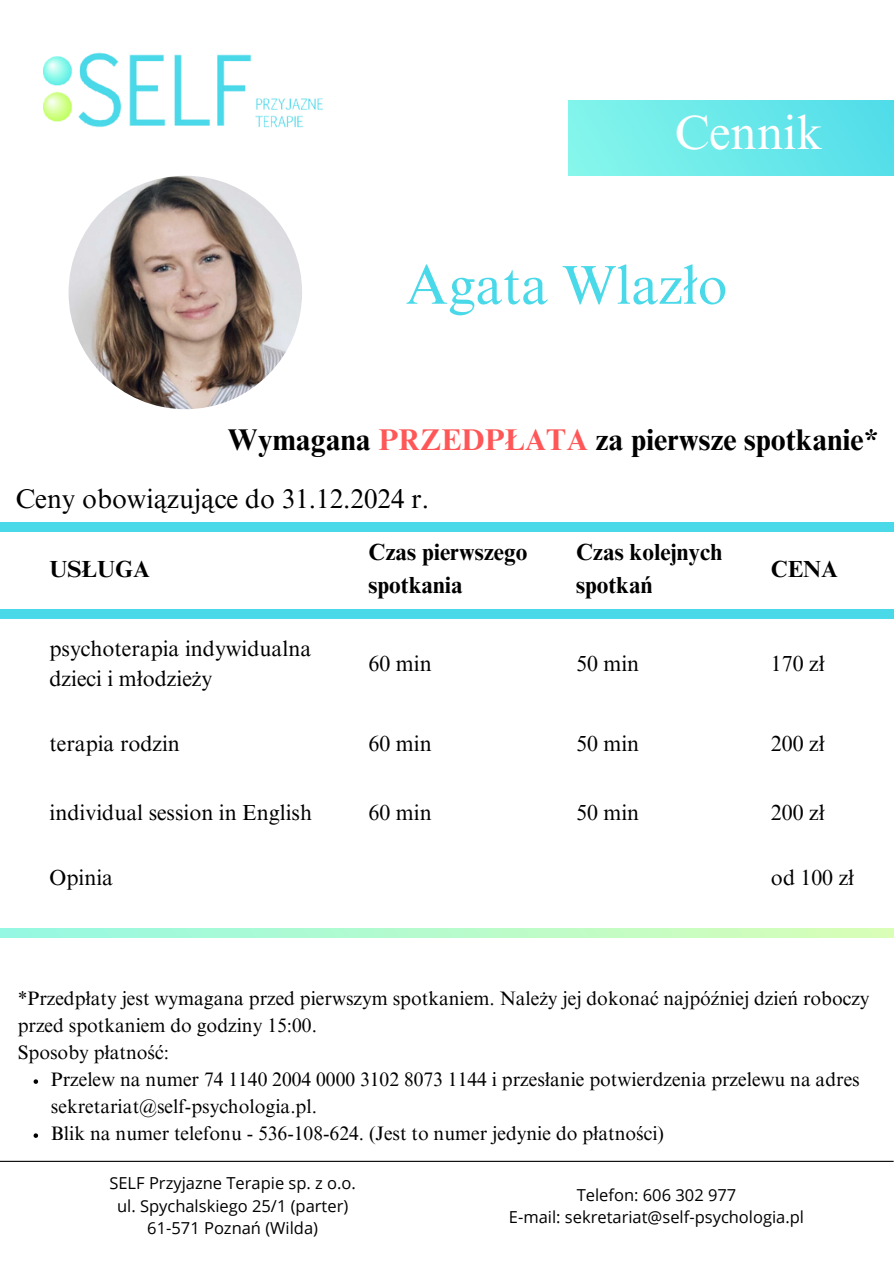
<style>
.page{position:relative;width:894px;height:1264px;background:#fff}
.page>*{position:absolute;margin:0;border:0;box-sizing:border-box;transform-origin:0 0}
.t1{font:54.75px "Times NRMT Pro";color:#4ad9e9}
.t2{font:48px "Times NRMT Pro";color:#fff}
.t3{font:700 30px "Times NRMT Pro";color:#000}
.t4{font:27px "Times NRMT Pro";color:#000}
.t5{font:700 23.25px/32.7px "Times NRMT Pro";color:#000}
.t6{font:21.75px/30.3px "Times NRMT Pro";color:#000}
.t7{font:19.5px/27px "Times NRMT Pro";color:#000}
.t8{font:16.5px "Open Sans";color:#000}
.s1{color:#ff5757}
</style>
<div class="page">
<img style="left:44px;top:52px;width:279px;height:76px">
<img style="left:69px;top:176px;width:233px;height:233px;border-radius:50%">
<div style="left:568px;top:100px;width:325px;height:76px;background:linear-gradient(to right,#85f6eb,#52dde9)"></div>
<div style="left:0;top:522px;width:893px;height:9px;background:#4ad9e9"></div>
<div style="left:0;top:609px;width:893px;height:9px;background:#4ad9e9"></div>
<svg style="left:0;top:928px;width:893px;height:9px;background:#b7fbcc"></svg>
<hr style="left:0;top:1160px;width:893px;height:1px;background:#000">
<svg style="left:34px;top:1079px;width:4px;height:4px"></svg>
<svg style="left:34px;top:1133px;width:4px;height:4px"></svg>
<p class="t2" style="left:674px;top:115px;width:149px">Cennik</p>
<p class="t1" style="left:405px;top:264px;width:323px">Agata Wlazło</p>
<p class="t3" style="left:228px;top:429px;width:652px">Wymagana <span class="s1">PRZEDPŁATA</span> za pierwsze spotkanie*</p>
<p class="t4" style="left:16px;top:489px;width:414px">Ceny obowiązujące do 31.12.2024 r.</p>
<p class="t5" style="left:50px;top:556px;width:102px">USŁUGA</p>
<h2 class="t5" style="left:368px;top:539px;width:160px">Czas pierwszego spotkania</h2>
<h1 class="t5" style="left:576px;top:539px;width:147px">Czas kolejnych spotkań</h1>
<h3 class="t5" style="left:770px;top:556px;width:68px">CENA</h3>
<h4 class="t6" style="left:50px;top:635px;width:263px">psychoterapia indywidualna dzieci i młodzieży</h4>
<p class="t6" style="left:368px;top:651px;width:65px">60 min</p>
<p class="t6" style="left:576px;top:651px;width:65px">50 min</p>
<p class="t6" style="left:770px;top:651px;width:55px">170 zł</p>
<p class="t6" style="left:50px;top:731px;width:132px">terapia rodzin</p>
<p class="t6" style="left:368px;top:731px;width:65px">60 min</p>
<p class="t6" style="left:576px;top:731px;width:65px">50 min</p>
<p class="t6" style="left:770px;top:731px;width:55px">200 zł</p>
<p class="t6" style="left:50px;top:800px;width:264px">individual session in English</p>
<p class="t6" style="left:368px;top:800px;width:65px">60 min</p>
<p class="t6" style="left:576px;top:800px;width:65px">50 min</p>
<p class="t6" style="left:770px;top:800px;width:55px">200 zł</p>
<p class="t6" style="left:50px;top:865px;width:65px">Opinia</p>
<p class="t6" style="left:770px;top:865px;width:85px">od 100 zł</p>
<h5 class="t7" style="left:18px;top:987px;width:853px">*Przedpłaty jest wymagana przed pierwszym spotkaniem. Należy jej dokonać najpóźniej dzień roboczy przed spotkaniem do godziny 15:00.<br>Sposoby płatność:</h5>
<p class="t7" style="left:51px;top:1068px;width:810px">Przelew na numer 74 1140 2004 0000 3102 8073 1144 i przesłanie potwierdzenia przelewu na adres sekretariat@self-psychologia.pl.</p>
<p class="t7" style="left:51px;top:1122px;width:614px">Blik na numer telefonu - 536-108-624. (Jest to numer jedynie do płatności)</p>
<p class="t8" style="left:109px;top:1171px;width:248px">SELF Przyjazne Terapie sp. z o.o.</p>
<p class="t8" style="left:117px;top:1194px;width:233px">ul. Spychalskiego 25/1 (parter)</p>
<p class="t8" style="left:147px;top:1216px;width:172px">61-571 Poznań (Wilda)</p>
<p class="t8" style="left:576px;top:1182px;width:161px">Telefon: 606 302 977</p>
<p class="t8" style="left:508px;top:1205px;width:296px">E-mail: sekretariat@self-psychologia.pl</p>
</div>
